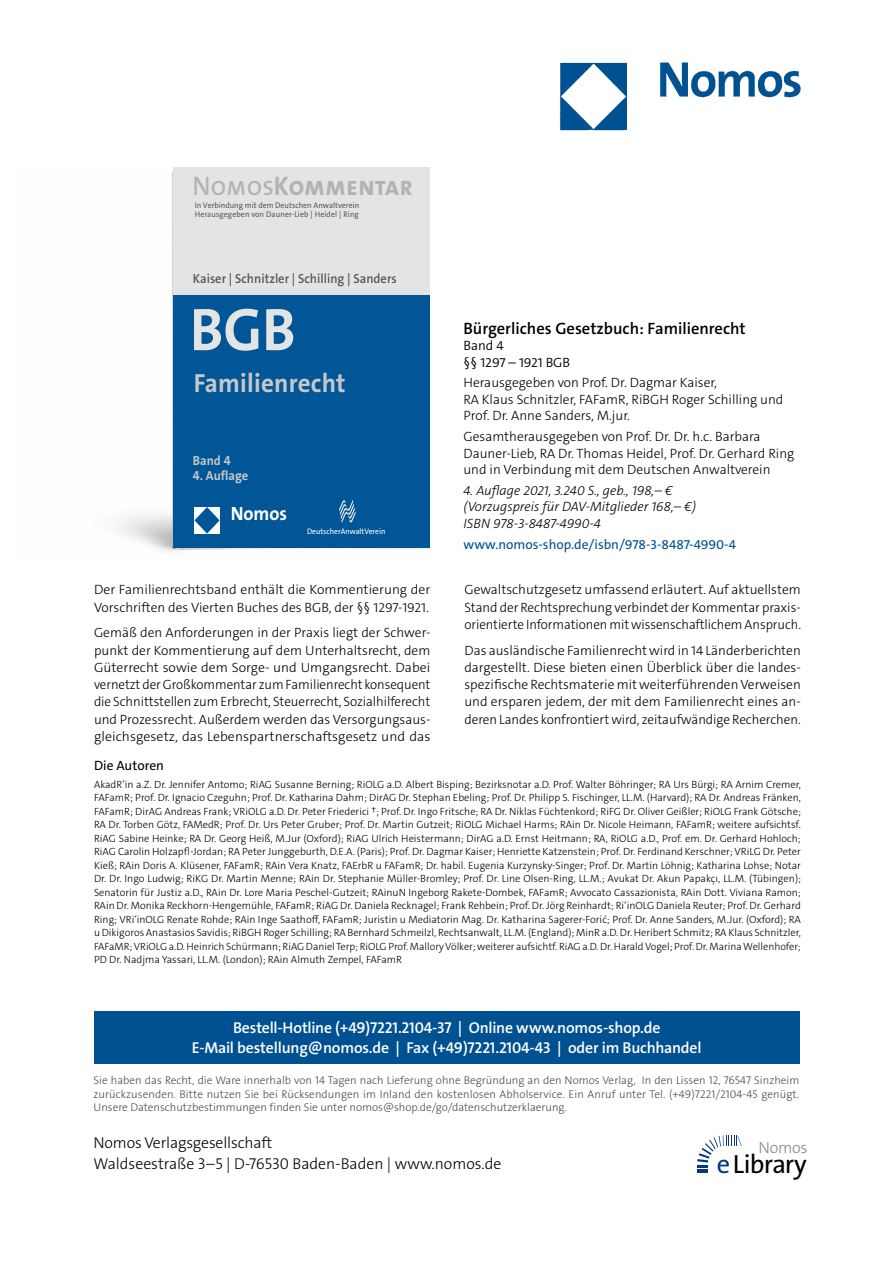
<style>
.page{position:relative;width:893px;height:1263px;background:#fff}
.page>*{position:absolute;margin:0;border:0;box-sizing:border-box;transform-origin:0 0}
.t1{font:700 60.45px "The Sans Os F";color:#e3e4e4;scale:.95 1}
.t2{font:27px "The Mix Bold Caps";color:#b1b3b4;scale:.95 1}
.t3{font:700 26.4px "The Sans Os F";letter-spacing:.01em;color:#c6c7c8;scale:.95 1}
.t4{font:26.4px "The Sans Os F";letter-spacing:-.03em;color:#000}
.t5{font:700 19.2px "The Sans Os F";color:#fff;scale:.95 1}
.t6{font:600 16.5px "The Sans C5";color:#000}
.t7{font:300 16.2px "The Sans Os F";letter-spacing:-.02em;color:#87888a}
.t8{font:600 15.75px/21px "The Sans Os F";letter-spacing:-.01em;color:#fff;text-align:center}
.t9{font:300 15.75px/21px "The Sans Os F";color:#000}
.t10{font:300 13.5px/17.2px "The Sans C5";color:#000}
.t11{font:italic 300 13.5px/16.5px "The Sans C5";color:#000}
.t12{font:13.5px "The Sans C5";color:#005192}
.t13{font:300 13.5px/16.5px "The Sans C5";color:#000}
.t14{font:13.5px "The Sans C5";color:#000}
.t15{font:600 13.2px "The Sans Os F";color:#58585a;scale:.95 1}
.t16{font:700 13.2px "The Sans Os F";color:#c6c7c8;scale:.95 1}
.t17{font:300 11.25px/13.5px "The Sans Os F";color:#4b4b4d;text-align:justify}
.t18{font:300 10.5px/13.5px "The Sans C5";color:#000;text-align:justify}
.t19{font:8.25px/9.3px "The Sans Os F";color:#58585a;scale:.95 1}
.t20{font:7.95px "The Sans Os F";color:#fff;scale:.95 1}
.s1{font-family:"The Mix Caps"}
.s2{color:#003882}
</style>
<div class="page">
<img style="left:559px;top:62px;width:242px;height:69px">
<div style="left:94px;top:1011px;width:705px;height:52px;background:#005192"></div>
<svg style="left:697px;top:1135px;width:45px;height:38px"></svg>
<img style="left:118px;top:171px;width:311px;height:381px">
<div style="left:173px;top:294px;width:257px;height:253px;background:#005697"></div>
<div style="left:173px;top:167px;width:257px;height:128px;background:#e3e4e4"></div>
<svg style="left:194px;top:507px;width:26px;height:27px"></svg>
<svg style="left:339px;top:500px;width:17px;height:23px"></svg>
<h2 class="t2" style="left:193px;top:164px;width:233px"><span class="s1">Nomos</span>Kommentar</h2>
<p class="t19" style="left:195px;top:201px;width:175px">In Verbindung mit dem Deutschen Anwaltverein<br>Herausgegeben von Dauner-Lieb | Heidel | Ring</p>
<p class="t15" style="left:193px;top:270px;width:216px">Kaiser | Schnitzler | Schilling | Sanders</p>
<h1 class="t1" style="left:190px;top:291px;width:113px">BGB</h1>
<h3 class="t3" style="left:194px;top:366px;width:161px">Familienrecht</h3>
<p class="t16" style="left:193px;top:452px;width:41px">Band 4</p>
<p class="t16" style="left:193px;top:467px;width:60px">4. Auflage</p>
<h3 class="t5" style="left:231px;top:501px;width:61px">Nomos</h3>
<p class="t20" style="left:307px;top:528px;width:84px">DeutscherAnwaltVerein</p>
<p class="t10" style="left:94px;top:581px;width:338px">Der Familienrechtsband enthält die Kommentierung der<br>Vorschriften des Vierten Buches des BGB, der §§ 1297-1921.</p>
<p class="t10" style="left:94px;top:624px;width:338px;text-align:justify">Gemäß den Anforderungen in der Praxis liegt der Schwer&shy;punkt der Kommentierung auf dem Unterhaltsrecht, dem Güterrecht sowie dem Sorge- und Umgangsrecht. Dabei vernetzt der Großkommentar zum Familienrecht konsequent die Schnittstellen zum Erbrecht, Steuerrecht, Sozialhilferecht und Prozessrecht. Außerdem werden das Versorgungsaus&shy;gleichsgesetz, das Lebenspartnerschaftsgesetz und das</p>
<h3 class="t6" style="left:463px;top:317px;width:284px">Bürgerliches Gesetzbuch: Familienrecht</h3>
<p class="t13" style="left:463px;top:337px;width:108px">Band 4<br>§§ 1297 – 1921 BGB</p>
<p class="t10" style="left:463px;top:375px;width:321px;line-height:16.5px">Herausgegeben von Prof. Dr. Dagmar Kaiser,<br>RA Klaus Schnitzler, FAFamR, RiBGH Roger Schilling und<br>Prof. Dr. Anne Sanders, M.jur.</p>
<p class="t10" style="left:463px;top:428px;width:332px;line-height:16.5px">Gesamtherausgegeben von Prof. Dr. Dr. h.c. Barbara<br>Dauner-Lieb, RA Dr. Thomas Heidel, Prof. Dr. Gerhard Ring und in Verbindung mit dem Deutschen Anwaltverein</p>
<p class="t11" style="left:463px;top:482px;width:234px">4. Auflage 2021, 3.240 S., geb., 198,– € (Vorzugspreis für DAV-Mitglieder 168,– €)<br>ISBN 978-3-8487-4990-4</p>
<p class="t12" style="left:463px;top:535px;width:274px">www.nomos-shop.de/isbn/978-3-8487-4990-4</p>
<p class="t10" style="left:464px;top:581px;width:338px;text-align:justify">Gewaltschutzgesetz umfassend erläutert. Auf aktuellstem Stand der Rechtsprechung verbindet der Kommentar praxis&shy;orientierte Informationen mit wissenschaftlichem Anspruch.</p>
<p class="t10" style="left:464px;top:642px;width:338px;text-align:justify">Das ausländische Familienrecht wird in 14 Länderberichten dargestellt. Diese bieten einen Überblick über die landes&shy;spezifische Rechtsmaterie mit weiterführenden Verweisen und ersparen jedem, der mit dem Familienrecht eines an&shy;deren Landes konfrontiert wird, zeitaufwändige Recherchen.</p>
<p class="t14" style="left:94px;top:757px;width:71px">Die Autoren</p>
<p class="t18" style="left:94px;top:778px;width:709px">AkadR’in a.Z. Dr. Jennifer Antomo; RiAG Susanne Berning; RiOLG a.D. Albert Bisping; Bezirksnotar a.D. Prof. Walter Böhringer; RA Urs Bürgi; RA Arnim Cremer, FAFamR; Prof. Dr. Ignacio Czeguhn; Prof. Dr. Katharina Dahm; DirAG Dr. Stephan Ebeling; Prof. Dr. Philipp S. Fischinger, LL.M. (Harvard); RA Dr. Andreas Fränken, FAFamR; DirAG Andreas Frank; VRiOLG a.D. Dr. Peter Friederici †; Prof. Dr. Ingo Fritsche; RA Dr. Niklas Füchtenkord; RiFG Dr. Oliver Geißler; RiOLG Frank Götsche; RA Dr. Torben Götz, FAMedR; Prof. Dr. Urs Peter Gruber; Prof. Dr. Martin Gutzeit; RiOLG Michael Harms; RAin Dr. Nicole Heimann, FAFamR; weitere aufsichtsf.<br>RiAG Sabine Heinke; RA Dr. Georg Heiß, M.Jur (Oxford); RiAG Ulrich Heistermann; DirAG a.D. Ernst Heitmann; RA, RiOLG a.D., Prof. em. Dr. Gerhard Hohloch; RiAG Carolin Holzapfl-Jordan; RA Peter Junggeburth, D.E.A. (Paris); Prof. Dr. Dagmar Kaiser; Henriette Katzenstein; Prof. Dr. Ferdinand Kerschner; VRiLG Dr. Peter Kieß; RAin Doris A. Klüsener, FAFamR; RAin Vera Knatz, FAErbR u FAFamR; Dr. habil. Eugenia Kurzynsky-Singer; Prof. Dr. Martin Löhnig; Katharina Lohse; Notar Dr. Dr. Ingo Ludwig; RiKG Dr. Martin Menne; RAin Dr. Stephanie Müller-Bromley; Prof. Dr. Line Olsen-Ring, LL.M.; Avukat Dr. Akun Papakçı, LL.M. (Tübingen); Senatorin für Justiz a.D., RAin Dr. Lore Maria Peschel-Gutzeit; RAinuN Ingeborg Rakete-Dombek, FAFamR; Avvocato Cassazionista, RAin Dott. Viviana Ramon; RAin Dr. Monika Reckhorn-Hengemühle, FAFamR; RiAG Dr. Daniela Recknagel; Frank Rehbein; Prof. Dr. Jörg Reinhardt; Ri‘inOLG Daniela Reuter; Prof. Dr. Gerhard Ring; VRi‘inOLG Renate Rohde; RAin Inge Saathoff, FAFamR; Juristin u Mediatorin Mag. Dr. Katharina Sagerer-Forić; Prof. Dr. Anne Sanders, M.Jur. (Oxford); RA u Dikigoros Anastasios Savidis; RiBGH Roger Schilling; RA Bernhard Schmeilzl, Rechtsanwalt, LL.M. (England); MinR a.D. Dr. Heribert Schmitz; RA Klaus Schnitzler, FAFaMR; VRiOLG a.D. Heinrich Schürmann; RiAG Daniel Terp; RiOLG Prof. Mallory Völker; weiterer aufsichtf. RiAG a.D. Dr. Harald Vogel; Prof. Dr. Marina Wellenhofer; PD Dr. Nadjma Yassari, LL.M. (London); RAin Almuth Zempel, FAFamR</p>
<h3 class="t8" style="left:192px;top:1017px;width:511px">Bestell-Hotline (+49)7221.2104-37 | Online www.nomos-shop.de<br>E-Mail bestellung@nomos.de | Fax (+49)7221.2104-43 | oder im Buchhandel</h3>
<p class="t17" style="left:94px;top:1074px;width:707px">Sie haben das Recht, die Ware innerhalb von 14 Tagen nach Lieferung ohne Begründung an den Nomos Verlag, In den Lissen 12, 76547 Sinzheim zurückzusenden. Bitte nutzen Sie bei Rücksendungen im Inland den kostenlosen Abholservice. Ein Anruf unter Tel. (+49)7221/2104-45 genügt.<br>Unsere Datenschutzbestimmungen finden Sie unter nomos@shop.de/go/datenschutzerklaerung.</p>
<h3 class="t9" style="left:94px;top:1133px;width:409px">Nomos Verlagsgesellschaft<br>Waldseestraße 3–5 | D-76530 Baden-Baden | www.nomos.de</h3>
<h3 class="t7" style="left:758px;top:1137px;width:51px">Nomos</h3>
<h3 class="t4" style="left:717px;top:1153px;width:91px"><span class="s2">e</span>Library</h3>
</div>
